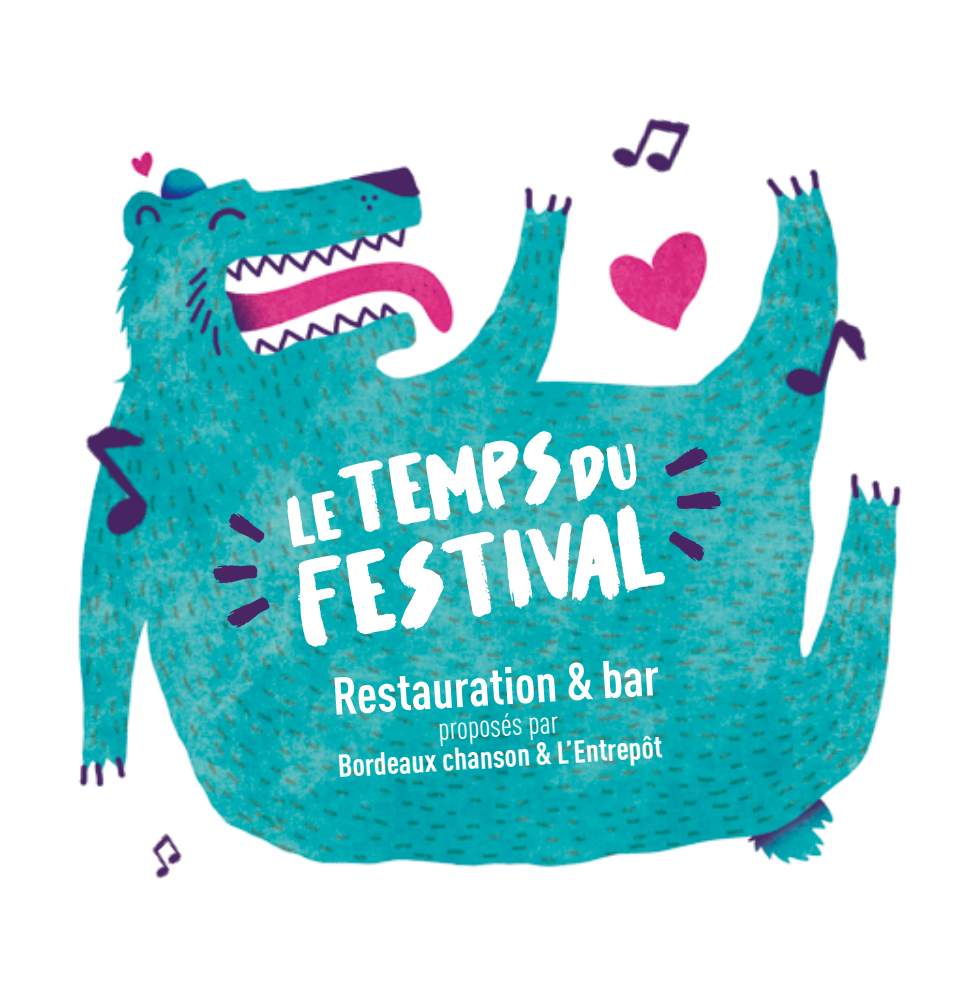
<style>
.page{position:relative;width:964px;height:993px;background:#fff}
.page>*{position:absolute;margin:0;border:0;box-sizing:border-box;transform-origin:0 0}
.t1{font:italic 117px "Hot Sauce";color:#fff}
.t2{font:italic 98.5px "Hot Sauce";color:#fff}
.t3{font:700 52px "DIN Cond";color:#fff}
.t4{font:700 31.25px "DIN Cond";color:#fff}
.t5{font:31.25px "DIN Cond";color:#fff}
</style>
<div class="page">
<img style="left:78px;top:150px;width:824px;height:718px">
<svg style="left:213px;top:565px;width:44px;height:18px"></svg>
<svg style="left:227px;top:597px;width:42px;height:30px"></svg>
<svg style="left:229px;top:513px;width:35px;height:29px"></svg>
<svg style="left:677px;top:491px;width:44px;height:18px"></svg>
<svg style="left:665px;top:446px;width:43px;height:30px"></svg>
<svg style="left:669px;top:531px;width:35px;height:30px"></svg>
<img style="left:772px;top:292px;width:113px;height:133px">
<img style="left:597px;top:118px;width:104px;height:81px">
<img style="left:131px;top:823px;width:66px;height:56px">
<img style="left:78px;top:389px;width:127px;height:173px">
<svg style="left:284px;top:490px;width:58px;height:57px;background:#31b3b5"></svg>
<svg style="left:568px;top:442px;width:72px;height:59px;background:#1aaeb2"></svg>
<h2 class="t2" style="left:333px;top:447px;width:225px;rotate:-9deg">temps</h2>
<h1 class="t1" style="left:287px;top:540px;width:371px;rotate:-9deg">festival</h1>
<h3 class="t3" style="left:330px;top:666px;width:329px;rotate:-4deg">Restauration &amp; bar</h3>
<p class="t5" style="left:437px;top:710px;width:122px;rotate:-3deg">proposés par</p>
<p class="t4" style="left:337px;top:745px;width:326px;rotate:-3deg">Bordeaux chanson &amp; L’Entrepôt</p>
</div>
